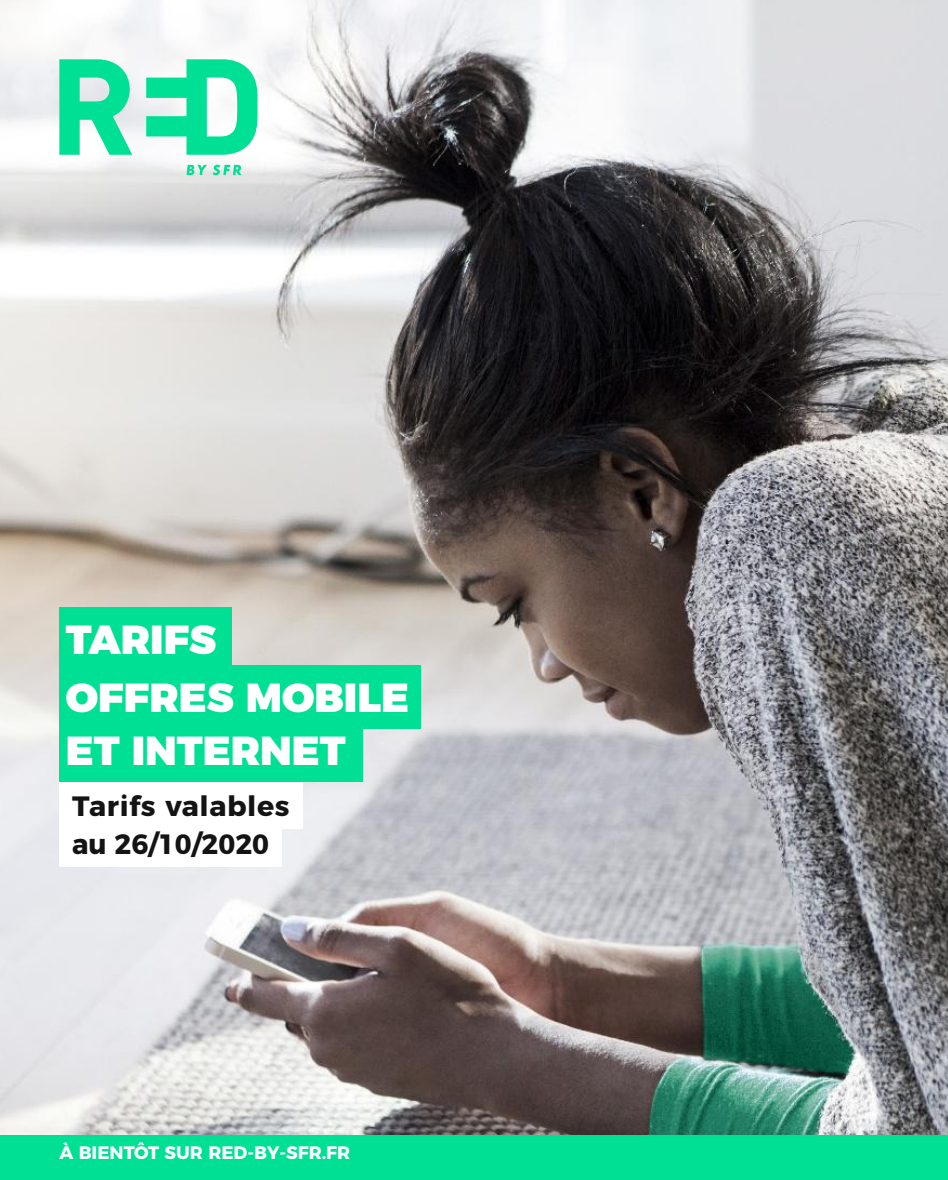
<style>
.page{position:relative;width:948px;height:1180px;background:#fff}
.page>*{position:absolute;margin:0;border:0;box-sizing:border-box;transform-origin:0 0}
.t1{font:900 40.5px "Montserrat";color:#fff}
.t2{font:700 27.9px "Montserrat";letter-spacing:.02em;color:#131413}
.t3{font:700 18px "Montserrat";color:#fff}
</style>
<div class="page">
<img style="left:0;top:0;width:947px;height:1135px">
<svg style="left:146px;top:59px;width:111px;height:96px"></svg>
<svg style="left:59px;top:59px;width:73px;height:96px"></svg>
<svg style="left:186px;top:165px;width:55px;height:10px"></svg>
<div style="left:59px;top:665px;width:362px;height:63px;background:#00e094"></div>
<div style="left:59px;top:607px;width:173px;height:63px;background:#00e094"></div>
<div style="left:0;top:1135px;width:947px;height:45px;background:#00e094"></div>
<div style="left:59px;top:814px;width:223px;height:52px;background:#fff"></div>
<div style="left:59px;top:777px;width:244px;height:52px;background:#fff"></div>
<div style="left:59px;top:719px;width:304px;height:63px;background:#00e094"></div>
<p class="t1" style="left:66px;top:605px;width:152px">TARIFS</p>
<p class="t1" style="left:66px;top:663px;width:344px">OFFRES MOBILE</p>
<p class="t1" style="left:66px;top:717px;width:281px">ET INTERNET</p>
<p class="t2" style="left:72px;top:783px;width:219px">Tarifs valables</p>
<p class="t2" style="left:72px;top:821px;width:198px">au 26/10/2020</p>
<p class="t3" style="left:59px;top:1138px;width:292px">À BIENTÔT SUR RED-BY-SFR.FR</p>
</div>
